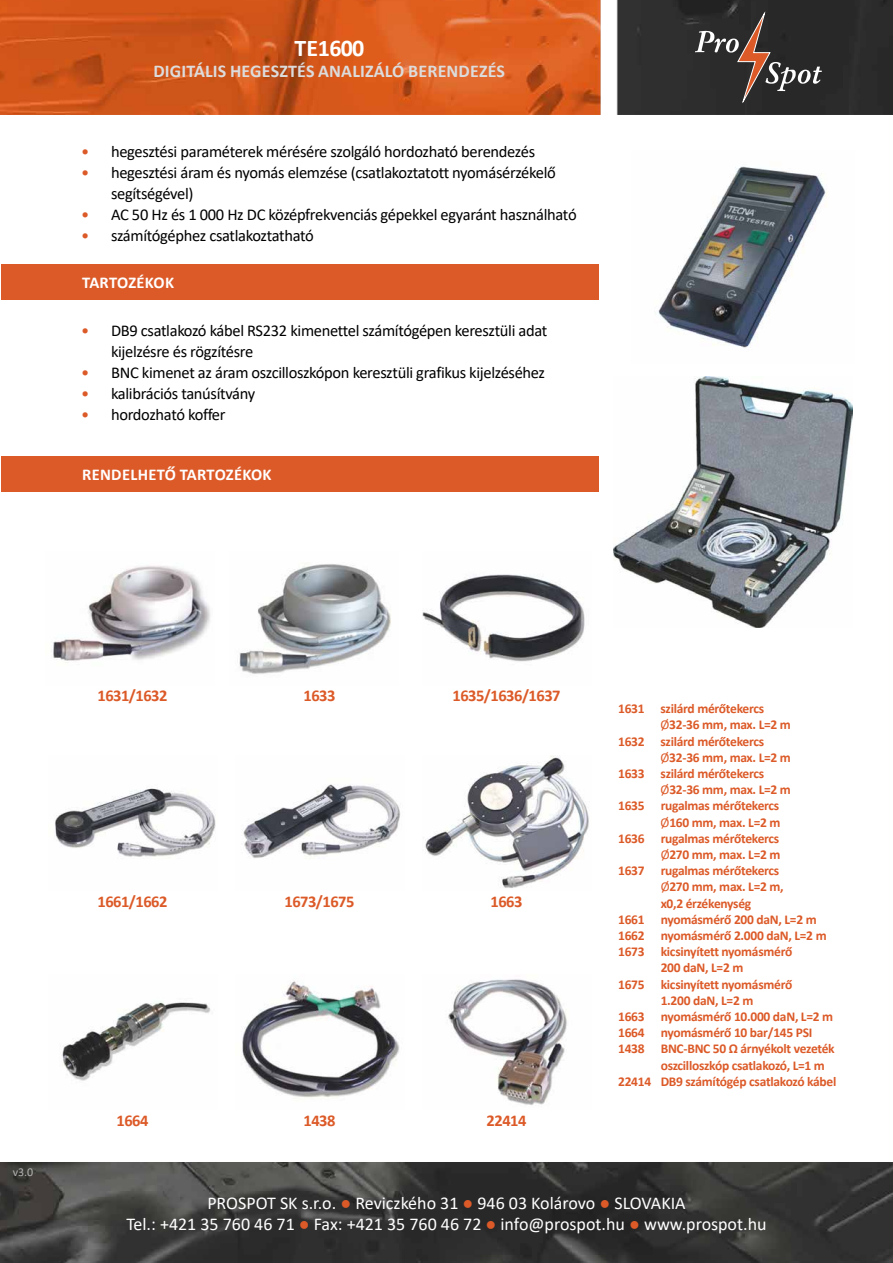
<style>
.page{position:relative;width:893px;height:1263px;background:#fff}
.page>*{position:absolute;margin:0;border:0;box-sizing:border-box;transform-origin:0 0}
.t1{font:700 24px "Calibri";letter-spacing:-.03em;color:#fff}
.t2{font:18px/21.6px "Calibri";color:#fff;text-align:center}
.t3{font:700 18px "Calibri";letter-spacing:.01em;color:#dcdcdc}
.t4{font:16.5px/21px "Calibri";letter-spacing:-.02em;color:#000}
.t5{font:700 16.5px "Calibri";letter-spacing:-.03em;color:#dc5a28}
.t6{font:700 16.5px "Calibri";letter-spacing:.02em;color:#fff}
.t7{font:700 13.5px "Calibri";letter-spacing:-.02em;color:#dc5a28}
.t8{font:12px "Calibri";color:#dcdcdc}
.s1{color:#dc5a28}
.s2{font-weight:400}
</style>
<div class="page">
<img style="left:0;top:0;width:893px;height:115px">
<img style="left:0;top:1163px;width:893px;height:100px">
<svg style="left:695px;top:13px;width:127px;height:89px"></svg>
<img style="left:613px;top:376px;width:240px;height:251px">
<img style="left:53px;top:566px;width:158px;height:97px">
<img style="left:239px;top:563px;width:152px;height:111px">
<img style="left:422px;top:574px;width:163px;height:88px">
<img style="left:55px;top:788px;width:161px;height:70px">
<img style="left:243px;top:784px;width:158px;height:75px">
<img style="left:425px;top:755px;width:164px;height:133px">
<img style="left:62px;top:1001px;width:149px;height:80px">
<img style="left:242px;top:981px;width:158px;height:117px">
<img style="left:448px;top:979px;width:119px;height:126px">
<img style="left:658px;top:166px;width:169px;height:182px">
<div style="left:1px;top:264px;width:597px;height:36px;background:#dc5a28"></div>
<div style="left:1px;top:456px;width:597px;height:36px;background:#dc5a28"></div>
<h1 class="t1" style="left:294px;top:31px;width:72px">TE1600</h1>
<h2 class="t3" style="left:153px;top:58px;width:353px">DIGITÁLIS HEGESZTÉS ANALIZÁLÓ BERENDEZÉS</h2>
<p class="t4" style="left:81px;top:141px;width:455px"><span class="s1">•</span> hegesztési paraméterek mérésére szolgáló hordozható berendezés</p>
<p class="t4" style="left:111px;top:162px;width:446px;text-indent:-30px"><span class="s1">•</span> hegesztési áram és nyomás elemzése (csatlakoztatott nyomásérzékelő segítségével)</p>
<p class="t4" style="left:81px;top:204px;width:497px"><span class="s1">•</span> AC 50 Hz és 1 000 Hz DC középfrekvenciás gépekkel egyaránt használható</p>
<p class="t4" style="left:81px;top:225px;width:234px"><span class="s1">•</span> számítógéphez csatlakoztatható</p>
<p class="t6" style="left:82px;top:270px;width:93px">TARTOZÉKOK</p>
<p class="t4" style="left:111px;top:319px;width:438px;text-indent:-30px"><span class="s1">•</span> DB9 csatlakozó kábel RS232 kimenettel számítógépen keresztüli adat kijelzésre és rögzítésre</p>
<p class="t4" style="left:81px;top:361px;width:465px"><span class="s1">•</span> BNC kimenet az áram oszcilloszkópon keresztüli grafikus kijelzéséhez</p>
<p class="t4" style="left:81px;top:382px;width:176px"><span class="s1">•</span> kalibrációs tanúsítvány</p>
<p class="t4" style="left:81px;top:403px;width:146px"><span class="s1">•</span> hordozható koffer</p>
<p class="t6" style="left:82px;top:462px;width:191px">RENDELHETŐ TARTOZÉKOK</p>
<p class="t8" style="left:13px;top:1164px;width:22px">v3.0</p>
<p class="t5" style="left:97px;top:684px;width:72px">1631/1632</p>
<p class="t5" style="left:97px;top:890px;width:72px">1661/1662</p>
<p class="t5" style="left:304px;top:684px;width:33px">1633</p>
<p class="t5" style="left:284px;top:890px;width:72px">1673/1675</p>
<p class="t5" style="left:452px;top:684px;width:110px">1635/1636/1637</p>
<p class="t5" style="left:491px;top:890px;width:33px">1663</p>
<p class="t7" style="left:618px;top:699px;width:148px">1631 szilárd mérőtekercs</p>
<p class="t7" style="left:661px;top:715px;width:132px"><span class="s2">Ø</span>32-36 mm, max. L=2 m</p>
<p class="t7" style="left:618px;top:731px;width:148px">1632 szilárd mérőtekercs</p>
<p class="t7" style="left:661px;top:748px;width:132px"><span class="s2">Ø</span>32-36 mm, max. L=2 m</p>
<p class="t7" style="left:618px;top:764px;width:148px">1633 szilárd mérőtekercs</p>
<p class="t7" style="left:661px;top:780px;width:132px"><span class="s2">Ø</span>32-36 mm, max. L=2 m</p>
<p class="t7" style="left:618px;top:796px;width:163px">1635 rugalmas mérőtekercs</p>
<p class="t7" style="left:661px;top:812px;width:121px"><span class="s2">Ø</span>160 mm, max. L=2 m</p>
<p class="t7" style="left:618px;top:829px;width:163px">1636 rugalmas mérőtekercs</p>
<p class="t7" style="left:661px;top:845px;width:121px"><span class="s2">Ø</span>270 mm, max. L=2 m</p>
<p class="t7" style="left:618px;top:861px;width:163px">1637 rugalmas mérőtekercs</p>
<p class="t7" style="left:661px;top:877px;width:125px"><span class="s2">Ø</span>270 mm, max. L=2 m,</p>
<p class="t7" style="left:661px;top:893px;width:92px">x0,2 érzékenység</p>
<p class="t7" style="left:618px;top:910px;width:200px">1661 nyomásmérő 200 daN, L=2 m</p>
<p class="t7" style="left:618px;top:926px;width:210px">1662 nyomásmérő 2.000 daN, L=2 m</p>
<p class="t7" style="left:618px;top:942px;width:176px">1673 kicsinyített nyomásmérő</p>
<p class="t7" style="left:661px;top:958px;width:84px">200 daN, L=2 m</p>
<p class="t7" style="left:618px;top:974px;width:176px">1675 kicsinyített nyomásmérő</p>
<p class="t7" style="left:661px;top:991px;width:94px">1.200 daN, L=2 m</p>
<p class="t7" style="left:618px;top:1007px;width:217px">1663 nyomásmérő 10.000 daN, L=2 m</p>
<p class="t7" style="left:618px;top:1023px;width:196px">1664 nyomásmérő 10 bar/145 PSI</p>
<p class="t7" style="left:618px;top:1039px;width:218px">1438 BNC-BNC 50 Ω árnyékolt vezeték</p>
<p class="t7" style="left:661px;top:1055px;width:166px">oszcilloszkóp csatlakozó, L=1 m</p>
<p class="t7" style="left:618px;top:1072px;width:220px">22414 DB9 számítógép csatlakozó kábel</p>
<p class="t5" style="left:117px;top:1109px;width:33px">1664</p>
<p class="t5" style="left:304px;top:1109px;width:33px">1438</p>
<p class="t5" style="left:487px;top:1109px;width:41px">22414</p>
<h2 class="t2" style="left:126px;top:1191px;width:642px">PROSPOT SK s.r.o. <span class="s1">●</span> Reviczkého 31 <span class="s1">●</span> 946 03 Kolárovo <span class="s1">●</span> SLOVAKIA<br>Tel.: +421 35 760 46 71 <span class="s1">●</span> Fax: +421 35 760 46 72 <span class="s1">●</span> info@prospot.hu <span class="s1">●</span> www.prospot.hu</h2>
</div>
